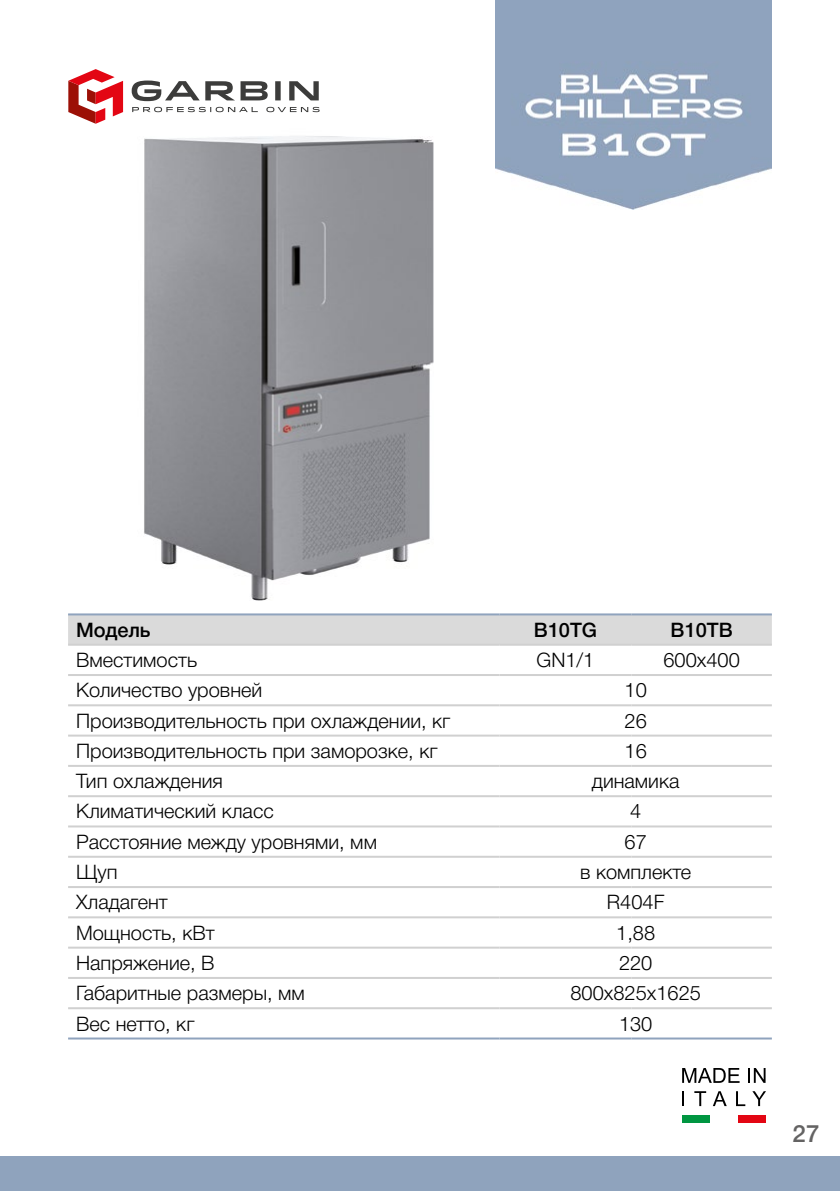
<style>
.page{position:relative;width:840px;height:1191px;background:#fff}
.page>*{position:absolute;margin:0;border:0;box-sizing:border-box;transform-origin:0 0}
.t1{font:500 24px "Helvetica Neue Cyr";color:#646363}
.t2{font:300 20px "Helvetica Neue Cyr";color:#000}
.t3{font:500 20px "Helvetica Neue Cyr";color:#000}
</style>
<div class="page">
<img style="left:144px;top:136px;width:290px;height:465px">
<svg style="left:68px;top:69px;width:55px;height:55px"></svg>
<svg style="left:132px;top:81px;width:186px;height:20px"></svg>
<svg style="left:132px;top:107px;width:126px;height:5px"></svg>
<svg style="left:266px;top:107px;width:53px;height:5px"></svg>
<div style="left:68px;top:615px;width:703px;height:28px;background:#dadada"></div>
<hr style="left:68px;top:613px;width:431px;height:2px;background:#8fa3bd">
<hr style="left:499px;top:613px;width:132px;height:2px;background:#8fa3bd">
<hr style="left:631px;top:613px;width:140px;height:2px;background:#8fa3bd">
<hr style="left:68px;top:1037px;width:431px;height:2px;background:#8fa3bd">
<hr style="left:499px;top:1037px;width:132px;height:2px;background:#8fa3bd">
<hr style="left:631px;top:1037px;width:140px;height:2px;background:#8fa3bd">
<hr style="left:68px;top:643px;width:431px;height:2px;background:#d0d0d0">
<hr style="left:499px;top:643px;width:132px;height:2px;background:#d0d0d0">
<hr style="left:631px;top:643px;width:140px;height:2px;background:#d0d0d0">
<hr style="left:68px;top:674px;width:431px;height:2px;background:#d0d0d0">
<hr style="left:499px;top:674px;width:132px;height:2px;background:#d0d0d0">
<hr style="left:631px;top:674px;width:140px;height:2px;background:#d0d0d0">
<hr style="left:68px;top:704px;width:431px;height:2px;background:#d0d0d0">
<hr style="left:499px;top:704px;width:132px;height:2px;background:#d0d0d0">
<hr style="left:631px;top:704px;width:140px;height:2px;background:#d0d0d0">
<hr style="left:68px;top:734px;width:431px;height:2px;background:#d0d0d0">
<hr style="left:499px;top:734px;width:132px;height:2px;background:#d0d0d0">
<hr style="left:631px;top:734px;width:140px;height:2px;background:#d0d0d0">
<hr style="left:68px;top:765px;width:431px;height:2px;background:#d0d0d0">
<hr style="left:499px;top:765px;width:132px;height:2px;background:#d0d0d0">
<hr style="left:631px;top:765px;width:140px;height:2px;background:#d0d0d0">
<hr style="left:68px;top:795px;width:431px;height:2px;background:#d0d0d0">
<hr style="left:499px;top:795px;width:132px;height:2px;background:#d0d0d0">
<hr style="left:631px;top:795px;width:140px;height:2px;background:#d0d0d0">
<hr style="left:68px;top:825px;width:431px;height:2px;background:#d0d0d0">
<hr style="left:499px;top:825px;width:132px;height:2px;background:#d0d0d0">
<hr style="left:631px;top:825px;width:140px;height:2px;background:#d0d0d0">
<hr style="left:68px;top:855px;width:431px;height:2px;background:#d0d0d0">
<hr style="left:499px;top:855px;width:132px;height:2px;background:#d0d0d0">
<hr style="left:631px;top:855px;width:140px;height:2px;background:#d0d0d0">
<hr style="left:68px;top:886px;width:431px;height:2px;background:#d0d0d0">
<hr style="left:499px;top:886px;width:132px;height:2px;background:#d0d0d0">
<hr style="left:631px;top:886px;width:140px;height:2px;background:#d0d0d0">
<hr style="left:68px;top:916px;width:431px;height:2px;background:#d0d0d0">
<hr style="left:499px;top:916px;width:132px;height:2px;background:#d0d0d0">
<hr style="left:631px;top:916px;width:140px;height:2px;background:#d0d0d0">
<hr style="left:68px;top:946px;width:431px;height:2px;background:#d0d0d0">
<hr style="left:499px;top:946px;width:132px;height:2px;background:#d0d0d0">
<hr style="left:631px;top:946px;width:140px;height:2px;background:#d0d0d0">
<hr style="left:68px;top:977px;width:431px;height:2px;background:#d0d0d0">
<hr style="left:499px;top:977px;width:132px;height:2px;background:#d0d0d0">
<hr style="left:631px;top:977px;width:140px;height:2px;background:#d0d0d0">
<hr style="left:68px;top:1007px;width:431px;height:2px;background:#d0d0d0">
<hr style="left:499px;top:1007px;width:132px;height:2px;background:#d0d0d0">
<hr style="left:631px;top:1007px;width:140px;height:2px;background:#d0d0d0">
<svg style="left:682px;top:1068px;width:57px;height:14px"></svg>
<svg style="left:748px;top:1068px;width:17px;height:14px"></svg>
<svg style="left:682px;top:1091px;width:1px;height:15px"></svg>
<svg style="left:694px;top:1091px;width:11px;height:15px"></svg>
<svg style="left:713px;top:1091px;width:13px;height:15px"></svg>
<svg style="left:736px;top:1091px;width:9px;height:15px"></svg>
<svg style="left:752px;top:1091px;width:13px;height:15px"></svg>
<div style="left:681px;top:1115px;width:28px;height:7px;background:#009641"></div>
<div style="left:737px;top:1115px;width:28px;height:7px;background:#e30613"></div>
<div style="left:0;top:1157px;width:839px;height:34px;background:#8fa3bd"></div>
<img style="left:495px;top:0;width:276px;height:210px">
<p class="t3" style="left:76px;top:618px;width:76px">Модель</p>
<p class="t3" style="left:533px;top:618px;width:65px">В10TG</p>
<p class="t3" style="left:670px;top:618px;width:64px">B10TB</p>
<p class="t2" style="left:76px;top:649px;width:122px">Вместимость</p>
<p class="t2" style="left:536px;top:649px;width:59px">GN1/1</p>
<p class="t2" style="left:663px;top:649px;width:78px">600x400</p>
<p class="t2" style="left:76px;top:679px;width:187px">Количество уровней</p>
<p class="t2" style="left:624px;top:679px;width:24px">10</p>
<p class="t2" style="left:76px;top:709px;width:375px">Производительность при охлаждении, кг</p>
<p class="t2" style="left:624px;top:709px;width:24px">26</p>
<p class="t2" style="left:76px;top:740px;width:362px">Производительность при заморозке, кг</p>
<p class="t2" style="left:624px;top:740px;width:24px">16</p>
<p class="t2" style="left:76px;top:770px;width:148px">Тип охлаждения</p>
<p class="t2" style="left:591px;top:770px;width:89px">динамика</p>
<p class="t2" style="left:76px;top:800px;width:199px">Климатический класс</p>
<p class="t2" style="left:629px;top:800px;width:13px">4</p>
<p class="t2" style="left:76px;top:830px;width:302px">Расстояние между уровнями, мм</p>
<p class="t2" style="left:624px;top:830px;width:24px">67</p>
<p class="t2" style="left:76px;top:861px;width:43px">Щуп</p>
<p class="t2" style="left:579px;top:861px;width:113px">в комплекте</p>
<p class="t2" style="left:76px;top:891px;width:93px">Хладагент</p>
<p class="t2" style="left:606px;top:891px;width:59px">R404F</p>
<p class="t2" style="left:76px;top:921px;width:140px">Мощность, кВт</p>
<p class="t2" style="left:616px;top:921px;width:40px">1,88</p>
<p class="t2" style="left:76px;top:952px;width:140px">Напряжение, В</p>
<p class="t2" style="left:618px;top:952px;width:35px">220</p>
<p class="t2" style="left:76px;top:982px;width:230px">Габаритные размеры, мм</p>
<p class="t2" style="left:570px;top:982px;width:132px">800х825х1625</p>
<p class="t2" style="left:76px;top:1012px;width:120px">Вес нетто, кг</p>
<p class="t2" style="left:618px;top:1012px;width:35px">130</p>
<p class="t1" style="left:792px;top:1119px;width:28px">27</p>
</div>
